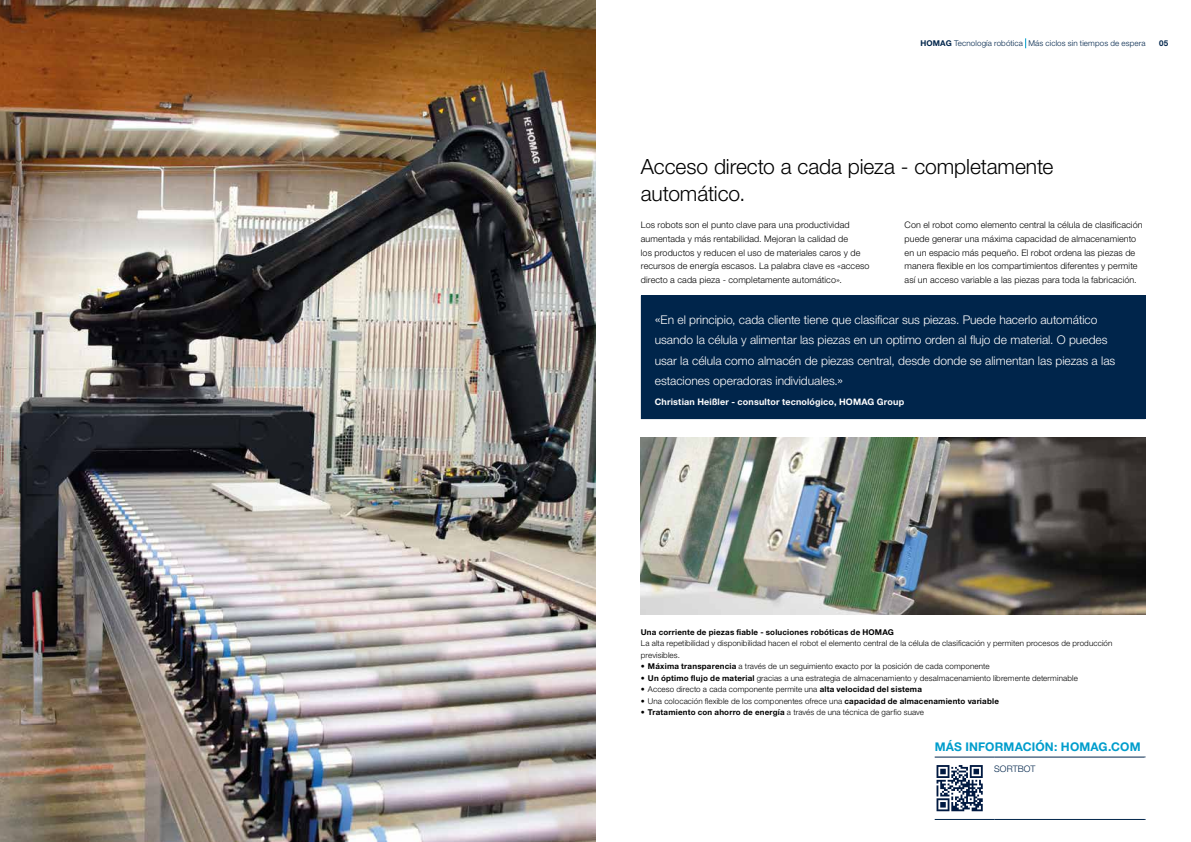
<style>
.page{position:relative;width:1191px;height:842px;background:#fff}
.page>*{position:absolute;margin:0;border:0;box-sizing:border-box;transform-origin:0 0}
.t1{font:300 21px/27.2px "Helvetica Neue LTW1 G";letter-spacing:-.005em;color:#000}
.t2{font:300 12px/20.5px "Helvetica Neue LTW1 G";color:#fff}
.t3{font:700 12px "Helvetica Neue LTW1 G";letter-spacing:.015em;color:#009dcc}
.t4{font:300 9px/13.6px "Helvetica Neue LTW1 G";letter-spacing:.01em;color:#000}
.t5{font:700 9px "Helvetica Neue LTW1 G";letter-spacing:.02em;color:#fff}
.t6{font:300 9px "Helvetica Neue LTW1 G";letter-spacing:.005em;color:#00254b}
.t7{font:300 8px/11.5px "Helvetica Neue LTW1 G";letter-spacing:.015em;color:#000}
.t8{font:700 8px "Helvetica Neue LTW1 G";letter-spacing:.02em;color:#000}
.t9{font:300 8px "Helvetica Neue LTW1 G";letter-spacing:.015em;color:#00254b}
.t10{font:700 8px "Helvetica Neue LTW1 G";color:#00254b}
.s1{font-weight:700}
.s2{font-size:14px}
</style>
<div class="page">
<div style="left:646px;top:301px;width:494px;height:113px;background:#00254b"></div>
<div style="left:641px;top:296px;width:504px;height:5px;background:#00254b"></div>
<div style="left:641px;top:301px;width:5px;height:87px;background:#00254b"></div>
<div style="left:1140px;top:301px;width:5px;height:87px;background:#00254b"></div>
<div style="left:641px;top:388px;width:5px;height:26px;background:#00254b"></div>
<div style="left:1140px;top:388px;width:5px;height:26px;background:#00254b"></div>
<div style="left:641px;top:414px;width:504px;height:5px;background:#00254b"></div>
<img style="left:0;top:0;width:595px;height:842px">
<img style="left:641px;top:438px;width:504px;height:177px">
<hr style="left:934px;top:757px;width:60px;height:1px;background:#00254b">
<hr style="left:934px;top:819px;width:60px;height:1px;background:#00254b">
<hr style="left:994px;top:757px;width:151px;height:1px;background:#00254b">
<hr style="left:994px;top:819px;width:151px;height:1px;background:#00254b">
<svg style="left:936px;top:765px;width:47px;height:47px"></svg>
<svg style="left:936px;top:765px;width:46px;height:46px"></svg>
<p class="t9" style="left:920px;top:39px;width:227px"><span class="s1">HOMAG</span> Tecnología robótica Más ciclos sin tiempos de espera</p>
<p class="t10" style="left:1159px;top:39px;width:11px">05</p>
<h1 class="t1" style="left:641px;top:153px;width:414px">Acceso directo a cada pieza - completamente automático.</h1>
<p class="t4" style="left:641px;top:218px;width:230px">Los robots son el punto clave para una productividad aumentada y más rentabilidad. Mejoran la calidad de<br>los productos y reducen el uso de materiales caros y de recursos de energía escasos. La palabra clave es «acceso directo a cada pieza - completamente automático».</p>
<p class="t4" style="left:904px;top:218px;width:239px">Con el robot como elemento central la célula de clasificación puede generar una máxima capacidad de almacenamiento en un espacio más pequeño. El robot ordena las piezas de manera flexible en los compartimientos diferentes y permite así un acceso variable a las piezas para toda la fabricación.</p>
<p class="t2" style="left:654px;top:309px;width:462px"><span class="s2">«</span>En el principio, cada cliente tiene que clasificar sus piezas. Puede hacerlo automático usando la célula y alimentar las piezas en un optimo orden al flujo de material. O puedes usar la célula como almacén de piezas central, desde donde se alimentan las piezas a las estaciones operadoras individuales.<span class="s2">»</span></p>
<p class="t5" style="left:654px;top:396px;width:251px">Christian Heißler - consultor tecnológico, HOMAG Group</p>
<p class="t8" style="left:641px;top:627px;width:254px">Una corriente de piezas fiable - soluciones robóticas de HOMAG</p>
<p class="t7" style="left:641px;top:638px;width:473px">La alta repetibilidad y disponibilidad hacen el robot el elemento central de la célula de clasificación y permiten procesos de producción previsibles.</p>
<p class="t7" style="left:641px;top:661px;width:350px"><span class="s1">• Máxima transparencia</span> a través de un seguimiento exacto por la posición de cada componente</p>
<p class="t7" style="left:641px;top:672px;width:438px"><span class="s1">• Un óptimo flujo de material</span> gracias a una estrategia de almacenamiento y desalmacenamiento libremente determinable</p>
<p class="t7" style="left:641px;top:684px;width:282px">• Acceso directo a cada componente permite una <span class="s1">alta velocidad del sistema</span></p>
<p class="t7" style="left:641px;top:695px;width:359px">• Una colocación flexible de los componentes ofrece una <span class="s1">capacidad de almacenamiento variable</span></p>
<p class="t7" style="left:641px;top:707px;width:285px"><span class="s1">• Tratamiento con ahorro de energía</span> a través de una técnica de garfio suave</p>
<h2 class="t3" style="left:934px;top:740px;width:207px">MÁS INFORMACIÓN: HOMAG.COM</h2>
<p class="t6" style="left:994px;top:763px;width:43px">SORTBOT</p>
</div>
